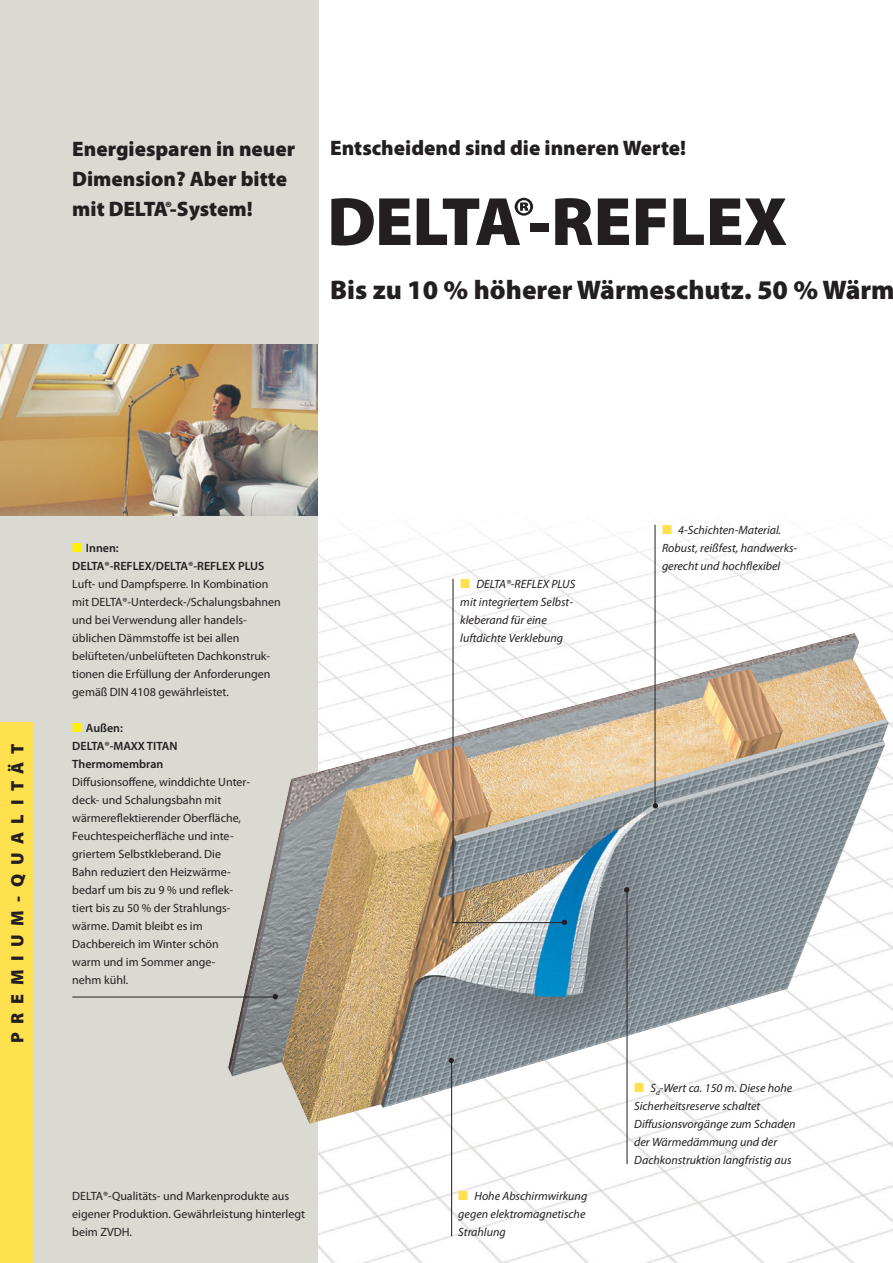
<style>
.page{position:relative;width:893px;height:1263px;background:#fff}
.page>*{position:absolute;margin:0;border:0;box-sizing:border-box;transform-origin:0 0}
.t1{font:900 69px "Delta Myriad Pro";letter-spacing:-.035em;color:#231f20}
.t2{font:900 27px "Myriad Pro Doerken";color:#231f20}
.t3{font:900 21px/30px "Myriad Pro Doerken";color:#231f20}
.t4{font:900 18px "Myriad Pro Doerken";letter-spacing:.48em;color:#231f20}
.t5{font:12px/18px "Myriad Pro Doerken";color:#231f20}
.t6{font:italic 12px/18px "Myriad Pro Doerken";color:#231f20}
.t7{font:600 12px/18px "Myriad Pro Doerken";color:#231f20}
.s1{font-family:"Delta Myriad Pro"}
.s2{font-family:"Myriad Pro Doerken"}
.s3{color:#fff101}
.s4{font-weight:600;font-style:normal;color:#ffe04e}
</style>
<div class="page">
<div style="left:0;top:0;width:319px;height:1263px;background:#dad9d2"></div>
<img style="left:0;top:344px;width:319px;height:172px">
<div style="left:0;top:723px;width:34px;height:540px;background:#ffe04e"></div>
<img style="left:319px;top:524px;width:574px;height:739px">
<img style="left:228px;top:633px;width:661px;height:491px">
<hr style="left:72px;top:997px;width:203px;height:1px;background:#231f20">
<svg style="left:273px;top:994px;width:5px;height:5px"></svg>
<hr style="left:453px;top:579px;width:1px;height:344px;background:#231f20">
<hr style="left:453px;top:922px;width:111px;height:1px;background:#231f20">
<svg style="left:562px;top:919px;width:5px;height:6px"></svg>
<hr style="left:655px;top:525px;width:1px;height:280px;background:#231f20">
<svg style="left:653px;top:803px;width:5px;height:5px"></svg>
<hr style="left:627px;top:890px;width:1px;height:274px;background:#231f20">
<svg style="left:624px;top:887px;width:5px;height:5px"></svg>
<hr style="left:451px;top:1061px;width:1px;height:175px;background:#231f20">
<svg style="left:449px;top:1058px;width:5px;height:5px"></svg>
<h3 class="t3" style="left:72px;top:135px;width:224px">Energiesparen in neuer<br>Dimension? Aber bitte mit <span class="s1">DELTA®-S</span>ystem!</h3>
<h3 class="t3" style="left:330px;top:134px;width:357px">Entscheidend sind die inneren Werte!</h3>
<h1 class="t1" style="left:327px;top:196px;width:461px">DELTA®-R<span class="s2">EFLEX</span></h1>
<h2 class="t2" style="left:330px;top:280px;width:566px">Bis zu 10 % höherer Wärmeschutz. 50 % Wärm</h2>
<h3 class="t4" style="left:10px;top:1043px;width:300px;rotate:-90deg">PREMIUM-QUALITÄT</h3>
<p class="t7" style="left:72px;top:540px;width:194px"><span class="s3">■</span> Innen:<br>DELTA®-REFLEX/DELTA®-REFLEX PLUS</p>
<p class="t5" style="left:72px;top:576px;width:210px">Luft- und Dampfsperre. In Kombination mit DELTA®-Unterdeck-/Schalungs bahnen und bei Verwendung aller handels&shy;üblichen Dämmstoffe ist bei allen belüfteten/unbelüfteten Dachkonstruk&shy;tionen die Erfüllung der Anforderungen gemäß DIN 4108 gewährleistet.</p>
<p class="t7" style="left:72px;top:720px;width:107px"><span class="s3">■</span> Außen:<br>DELTA®-MAXX TITAN<br>Thermomembran</p>
<p class="t5" style="left:72px;top:774px;width:179px">Diffusionsoffene, winddichte Unter&shy;deck- und Schalungsbahn mit wärmereflektierender Oberfläche,<br>Feuchtespeicher fläche und inte&shy;griertem Selbstklebe rand. Die<br>Bahn reduziert den Heizwärme&shy;bedarf um bis zu 9 % und reflek&shy;tiert bis zu 50 % der Strahlungs&shy;wärme. Damit bleibt es im<br>Dachbereich im Winter schön warm und im Sommer ange-<br>nehm kühl.</p>
<p class="t5" style="left:72px;top:1188px;width:234px">DELTA®-Qualitäts- und Markenprodukte aus eigener Produktion. Gewährleistung hinterlegt beim ZVDH.</p>
<p class="t6" style="left:460px;top:576px;width:116px"><span class="s4">■</span> DELTA®-REFLEX PLUS mit integriertem Selbst&shy;kleberand für eine luftdichte Verklebung</p>
<p class="t6" style="left:662px;top:522px;width:137px"><span class="s4">■</span> 4-Schichten-Material.<br>Robust, reißfest, handwerks&shy;gerecht und hochflexibel</p>
<p class="t6" style="left:458px;top:1188px;width:130px"><span class="s4">■</span> Hohe Abschirmwirkung gegen elektromagnetische<br>Strahlung</p>
<p class="t6" style="left:634px;top:1080px;width:163px"><span class="s4">■</span> S<sub>d</sub>-Wert ca. 150 m. Diese hohe<br>Sicherheitsreserve schaltet<br>Diffusionsvorgänge zum Schaden der Wärmedämmung und der<br>Dachkonstruktion langfristig aus</p>
</div>
